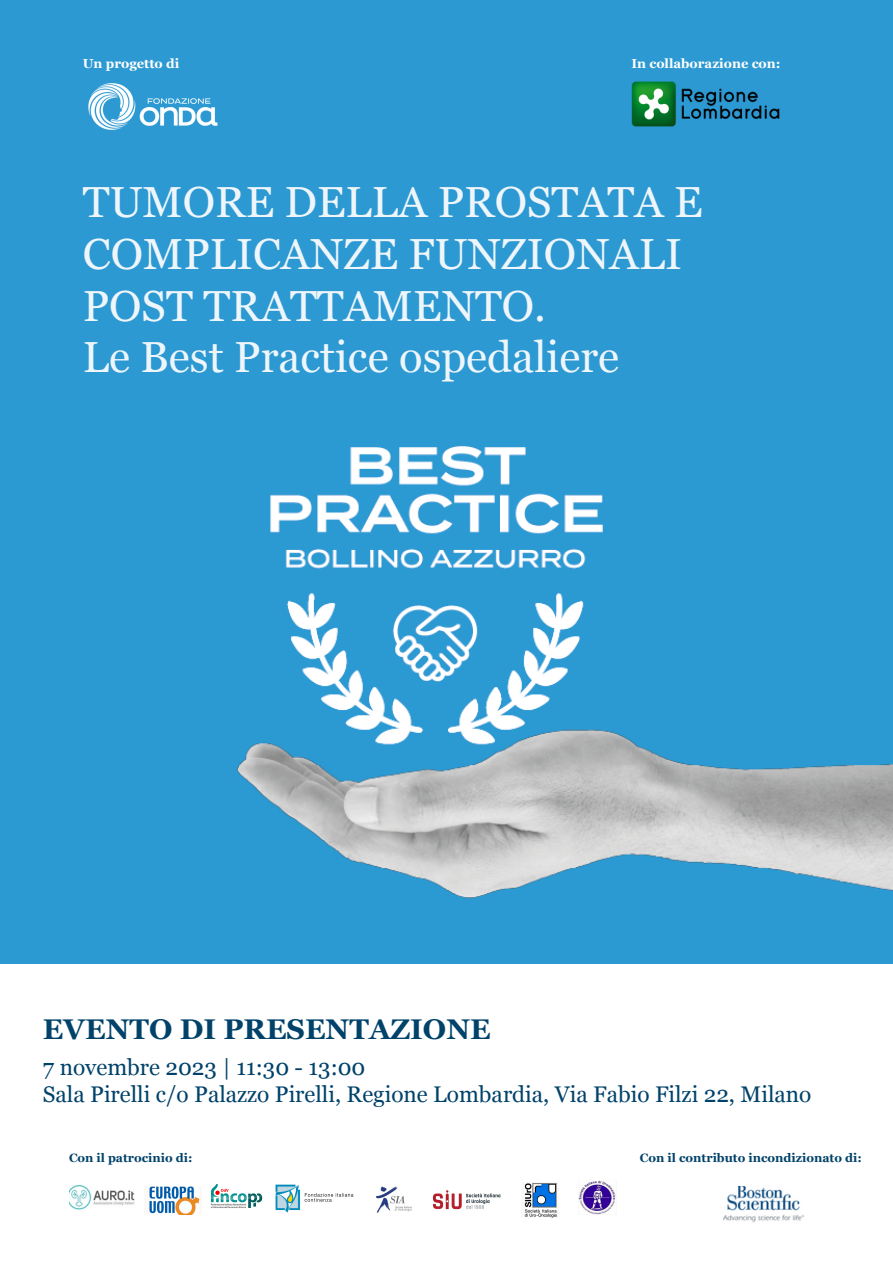
<style>
.page{position:relative;width:893px;height:1264px;background:#fff}
.page>*{position:absolute;margin:0;border:0;box-sizing:border-box;transform-origin:0 0}
.t1{font:43.5px/51.8px "Georgia";color:#eef6fb}
.t2{font:700 28.5px "Georgia";color:#01426a}
.t3{font:22.65px "Georgia";color:#01426a}
.t4{font:700 13.05px "Georgia";color:#fff}
.t5{font:700 12.15px "Georgia";color:#01426a}
.t6{font:700 12px "Georgia";color:#01426a}
</style>
<div class="page">
<div style="left:0;top:0;width:892px;height:1262px;background:#2c99d2"></div>
<div style="left:0;top:911px;width:892px;height:351px;background:#fff"></div>
<img style="left:723px;top:1186px;width:80px;height:36px">
<img style="left:210px;top:1184px;width:53px;height:24px">
<img style="left:69px;top:1185px;width:66px;height:25px">
<img style="left:433px;top:1190px;width:68px;height:20px">
<img style="left:275px;top:1184px;width:79px;height:29px">
<img style="left:149px;top:1186px;width:51px;height:28px">
<img style="left:524px;top:1183px;width:33px;height:34px">
<img style="left:376px;top:1186px;width:36px;height:27px">
<img style="left:579px;top:1180px;width:37px;height:34px">
<img style="left:0;top:446px;width:892px;height:517px">
<img style="left:631px;top:81px;width:149px;height:46px">
<img style="left:88px;top:83px;width:130px;height:47px">
<p class="t4" style="left:83px;top:56px;width:98px">Un progetto di</p>
<p class="t4" style="left:631px;top:56px;width:151px">In collaborazione con:</p>
<p class="t1" style="left:83px;top:176px;width:621px">TUMORE DELLA PROSTATA E<br>COMPLICANZE FUNZIONALI<br>POST TRATTAMENTO.</p>
<p class="t1" style="left:83px;top:331px;width:538px">Le Best Practice ospedaliere</p>
<p class="t2" style="left:43px;top:1013px;width:449px">EVENTO DI PRESENTAZIONE</p>
<p class="t3" style="left:43px;top:1054px;width:324px">7 novembre 2023 | 11:30 - 13:00</p>
<p class="t3" style="left:43px;top:1081px;width:770px">Sala Pirelli c/o Palazzo Pirelli, Regione Lombardia, Via Fabio Filzi 22, Milano</p>
<p class="t6" style="left:69px;top:1151px;width:125px">Con il patrocinio di:</p>
<p class="t5" style="left:640px;top:1151px;width:223px">Con il contributo incondizionato di:</p>
</div>
